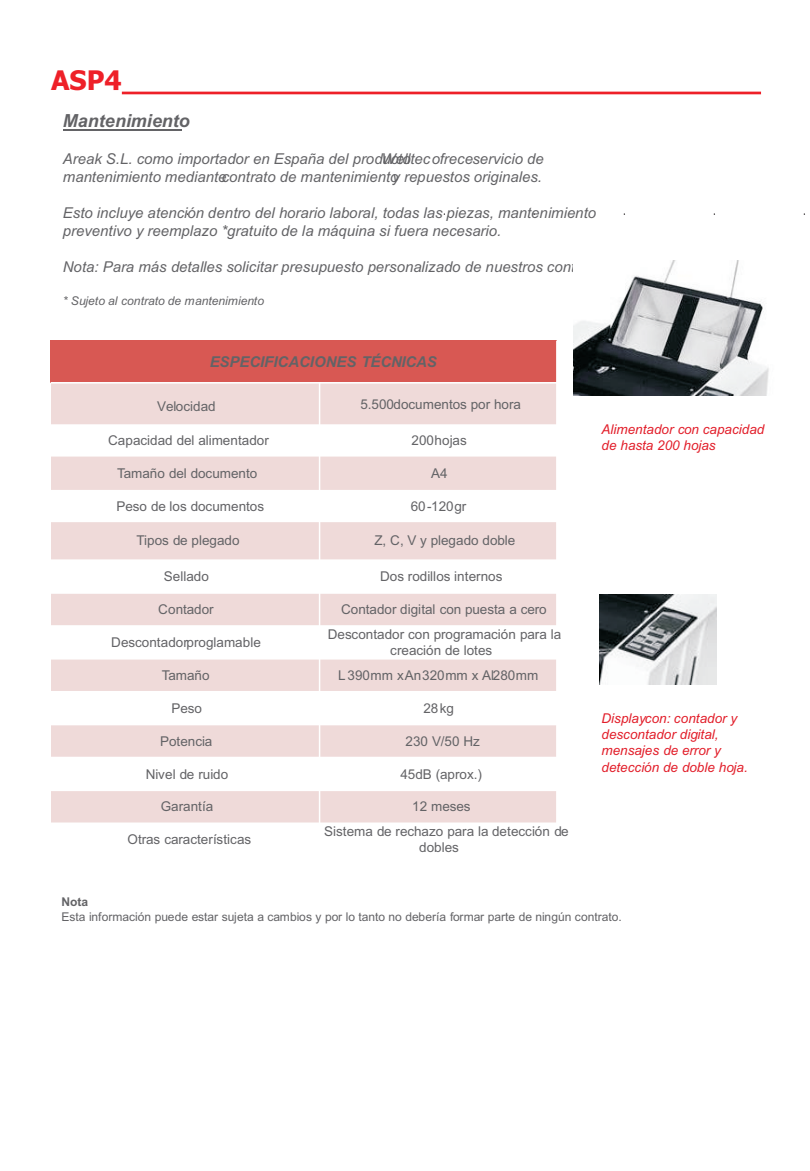
<style>
.page{position:relative;width:810px;height:1171px;background:#fff}
.page>*{position:absolute;margin:0;border:0;box-sizing:border-box;transform-origin:0 0}
.t1{font:700 27px "Tahoma";color:#ee2028}
.t2{font:italic 700 18px "Arial";color:#636366}
.t3{font:italic 15px/18px "Arial";color:#636366;text-align:right}
.t4{font:italic 700 15px "Arial";color:#636366}
.t5{font:13.5px/16.2px "Arial";color:#636366;text-align:center}
.t6{font:italic 13.5px/16.2px "Arial";color:#e21e2a}
.t7{font:12px "Arial";color:#636366}
.t8{font:italic 12px "Arial";color:#636366}
.t9{font:700 12px "Arial";color:#636366}
</style>
<div class="page">
<svg style="left:122px;top:92px;width:639px;height:2px"></svg>
<div style="left:51px;top:340px;width:506px;height:43px;background:#d85853"></div>
<div style="left:51px;top:382px;width:269px;height:43px;background:#efdad9"></div>
<div style="left:320px;top:382px;width:237px;height:43px;background:#efdad9"></div>
<div style="left:51px;top:455px;width:269px;height:35px;background:#efdad9"></div>
<div style="left:320px;top:455px;width:237px;height:35px;background:#efdad9"></div>
<div style="left:51px;top:521px;width:269px;height:39px;background:#efdad9"></div>
<div style="left:320px;top:521px;width:237px;height:39px;background:#efdad9"></div>
<div style="left:51px;top:593px;width:269px;height:32px;background:#efdad9"></div>
<div style="left:320px;top:593px;width:237px;height:32px;background:#efdad9"></div>
<div style="left:51px;top:658px;width:269px;height:33px;background:#efdad9"></div>
<div style="left:320px;top:658px;width:237px;height:33px;background:#efdad9"></div>
<div style="left:51px;top:724px;width:269px;height:33px;background:#efdad9"></div>
<div style="left:320px;top:724px;width:237px;height:33px;background:#efdad9"></div>
<div style="left:51px;top:790px;width:269px;height:33px;background:#efdad9"></div>
<div style="left:320px;top:790px;width:237px;height:33px;background:#efdad9"></div>
<hr style="left:319px;top:382px;width:1px;height:474px;background:#fff">
<hr style="left:51px;top:382px;width:507px;height:1px;background:#fff">
<hr style="left:51px;top:424px;width:507px;height:1px;background:#fff">
<hr style="left:51px;top:455px;width:507px;height:1px;background:#fff">
<hr style="left:51px;top:489px;width:507px;height:2px;background:#fff">
<hr style="left:51px;top:520px;width:507px;height:2px;background:#fff">
<hr style="left:51px;top:559px;width:507px;height:1px;background:#fff">
<hr style="left:51px;top:658px;width:507px;height:1px;background:#fff">
<hr style="left:51px;top:690px;width:507px;height:2px;background:#fff">
<hr style="left:51px;top:723px;width:507px;height:2px;background:#fff">
<hr style="left:51px;top:756px;width:507px;height:2px;background:#fff">
<hr style="left:51px;top:822px;width:507px;height:1px;background:#fff">
<hr style="left:556px;top:340px;width:2px;height:516px;background:#fff">
<hr style="left:63px;top:129px;width:118px;height:2px;background:#636366">
<img style="left:574px;top:261px;width:195px;height:134px">
<img style="left:599px;top:594px;width:117px;height:90px">
<h1 class="t1" style="left:51px;top:69px;width:72px">ASP4</h1>
<h2 class="t2" style="left:63px;top:114px;width:129px">Mantenimiento</h2>
<p class="t3" style="left:63px;top:151px;width:346px">Areak S.L. como importador en España del prodWel</p>
<p class="t3" style="left:63px;top:151px;width:482px">uctoltec ofrece servicio de<br>mantenimiento mediante contrato de mantenimiento y repuestos originales.</p>
<p class="t3" style="left:63px;top:205px;width:535px;text-align:left">Esto incluye atención dentro del horario laboral, todas las piezas, mantenimiento preventivo y reemplazo *gratuito de la máquina si fuera necesario.</p>
<p class="t3" style="left:63px;top:259px;width:547px">Nota: Para más detalles solicitar presupuesto personalizado de nuestros contratos</p>
<p class="t8" style="left:63px;top:296px;width:203px">* Sujeto al contrato de mantenimiento</p>
<p class="t4" style="left:210px;top:356px;width:229px">ESPECIFICACIONES TÉCNICAS</p>
<p class="t5" style="left:157px;top:399px;width:60px">Velocidad</p>
<p class="t5" style="left:360px;top:397px;width:162px">5.500 documentos por hora</p>
<p class="t5" style="left:108px;top:433px;width:162px">Capacidad del alimentador</p>
<p class="t5" style="left:412px;top:433px;width:57px">200 hojas</p>
<p class="t5" style="left:117px;top:466px;width:142px">Tamaño del documento</p>
<p class="t5" style="left:431px;top:466px;width:18px">A4</p>
<p class="t5" style="left:116px;top:499px;width:149px">Peso de los documentos</p>
<p class="t5" style="left:411px;top:499px;width:57px">60 -120 gr</p>
<p class="t5" style="left:137px;top:533px;width:105px">Tipos de plegado</p>
<p class="t5" style="left:374px;top:533px;width:143px">Z, C, V y plegado doble</p>
<p class="t5" style="left:164px;top:569px;width:47px">Sellado</p>
<p class="t5" style="left:380px;top:569px;width:124px">Dos rodillos internos</p>
<p class="t5" style="left:158px;top:602px;width:57px">Contador</p>
<p class="t5" style="left:341px;top:602px;width:207px">Contador digital con puesta a cero</p>
<p class="t5" style="left:111px;top:635px;width:151px">Descontador proglamable</p>
<p class="t5" style="left:328px;top:627px;width:235px">Descontador con programación para la creación de lotes</p>
<p class="t5" style="left:162px;top:668px;width:49px">Tamaño</p>
<p class="t5" style="left:338px;top:668px;width:202px">L390 mm xAn320 mm x Al 280 mm</p>
<p class="t5" style="left:171px;top:701px;width:32px">Peso</p>
<p class="t5" style="left:423px;top:701px;width:32px">28 kg</p>
<p class="t5" style="left:160px;top:733px;width:54px">Potencia</p>
<p class="t5" style="left:406px;top:733px;width:76px">230 V/50 Hz</p>
<p class="t5" style="left:146px;top:766px;width:84px">Nivel de ruido</p>
<p class="t5" style="left:400px;top:766px;width:83px">45dB (aprox.)</p>
<p class="t5" style="left:161px;top:799px;width:54px">Garantía</p>
<p class="t5" style="left:412px;top:799px;width:60px">12 meses</p>
<p class="t5" style="left:128px;top:832px;width:125px">Otras características</p>
<p class="t5" style="left:419px;top:824px;width:151px;text-align:left;text-indent:-95px">Sistema de rechazo para la detección de dobles</p>
<p class="t6" style="left:602px;top:422px;width:164px">Alimentador con capacidad de hasta 200 hojas</p>
<p class="t6" style="left:602px;top:711px;width:148px">Displaycon: contador y descontador digital, mensajes de error y detección de doble hoja.</p>
<p class="t9" style="left:61px;top:897px;width:28px">Nota</p>
<p class="t7" style="left:61px;top:911px;width:562px">Esta información puede estar sujeta a cambios y por lo tanto no debería formar parte de ningún contrato.</p>
</div>
